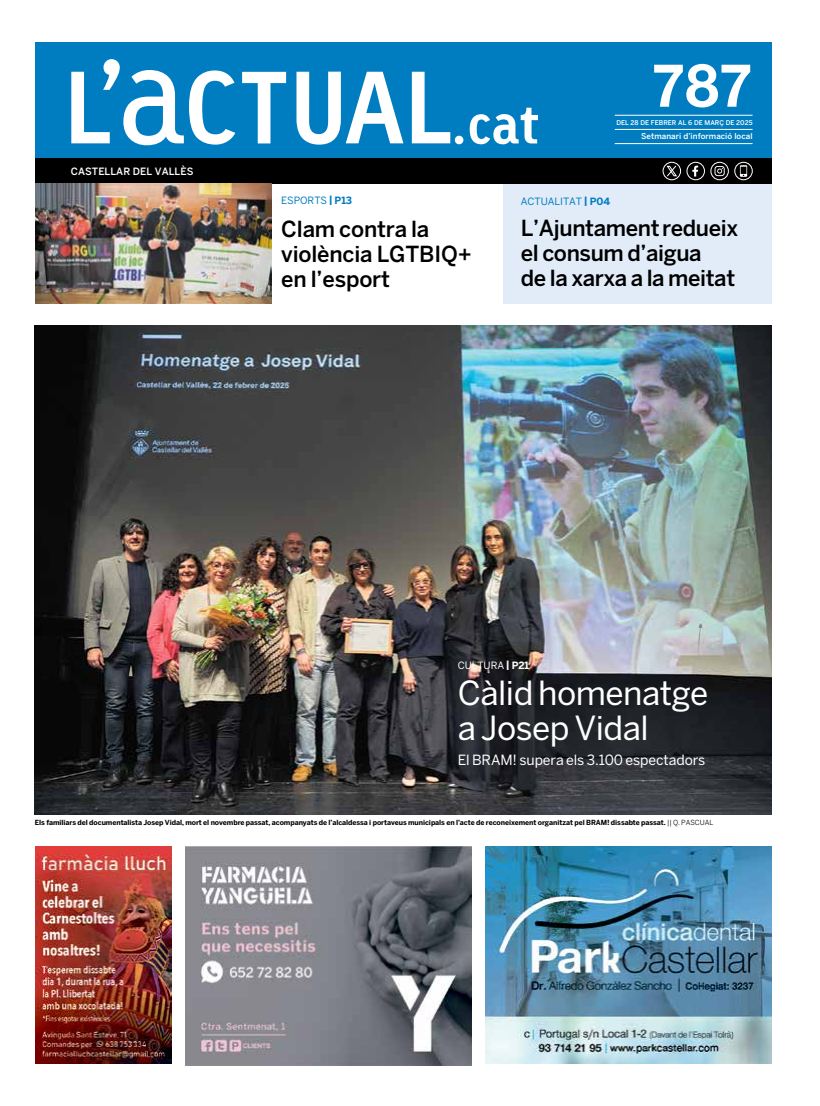
<style>
.page{position:relative;width:820px;height:1106px;background:#fff}
.page>*{position:absolute;margin:0;border:0;box-sizing:border-box;transform-origin:0 0}
.t1{font:700 60px "Helvetica Neue";color:#fff}
.t2{font:33px/35px "Benton Sans";letter-spacing:-.015em;color:#fff}
.t3{font:500 22px/25px "Benton Sans";letter-spacing:-.015em;color:#000}
.t4{font:14px "Benton Sans";letter-spacing:-.005em;color:#fff}
.t5{font:10px "Benton Sans";letter-spacing:-.005em;color:#007dc1}
.t6{font:500 10px "Benton Sans";letter-spacing:.005em;color:#fff}
.t7{font:10px "Benton Sans";letter-spacing:-.005em;color:#fff}
.t8{font:500 8px "Benton Sans";letter-spacing:.005em;color:#fff}
.t9{font:700 7px "Benton Sans";letter-spacing:-.01em;color:#000}
.t10{font:500 6.5px "Benton Sans";letter-spacing:.005em;color:#fff}
.s1{font-weight:700}
.s2{font-weight:400}
</style>
<div class="page">
<div style="left:35px;top:43px;width:736px;height:115px;background:#007dc1"></div>
<div style="left:35px;top:158px;width:736px;height:26px;background:#000"></div>
<hr style="left:614px;top:115px;width:138px;height:1px;background:#fff">
<hr style="left:614px;top:129px;width:138px;height:1px;background:#fff">
<hr style="left:614px;top:143px;width:138px;height:1px;background:#fff">
<svg style="left:242px;top:72px;width:44px;height:71px"></svg>
<svg style="left:296px;top:72px;width:107px;height:73px"></svg>
<svg style="left:71px;top:59px;width:164px;height:86px"></svg>
<svg style="left:411px;top:72px;width:52px;height:72px"></svg>
<svg style="left:469px;top:108px;width:68px;height:36px"></svg>
<div style="left:734px;top:162px;width:18px;height:18px;border:1px solid #fff;border-radius:50%"></div>
<svg style="left:739px;top:165px;width:7px;height:12px"></svg>
<div style="left:710px;top:162px;width:18px;height:18px;border:1px solid #fff;border-radius:50%"></div>
<svg style="left:714px;top:166px;width:10px;height:10px"></svg>
<div style="left:686px;top:162px;width:18px;height:18px;border:1px solid #fff;border-radius:50%"></div>
<svg style="left:692px;top:166px;width:6px;height:10px"></svg>
<div style="left:662px;top:162px;width:18px;height:18px;border:1px solid #fff;border-radius:50%"></div>
<svg style="left:666px;top:165px;width:11px;height:12px"></svg>
<img style="left:35px;top:325px;width:736px;height:489px">
<img style="left:35px;top:184px;width:236px;height:119px">
<div style="left:503px;top:184px;width:268px;height:119px;background:#e1ecf8"></div>
<img style="left:185px;top:846px;width:286px;height:219px">
<img style="left:485px;top:846px;width:286px;height:217px">
<img style="left:35px;top:846px;width:136px;height:217px">
<h3 class="t6" style="left:71px;top:165px;width:124px">CASTELLAR DEL VALLÈS</h3>
<h3 class="t5" style="left:281px;top:194px;width:72px">ESPORTS <span class="s1">| P13</span></h3>
<h3 class="t3" style="left:281px;top:216px;width:192px">Clam contra la violència LGTBIQ+ en l’esport</h3>
<h1 class="t1" style="left:651px;top:38px;width:102px">787</h1>
<p class="t10" style="left:616px;top:118px;width:138px">DEL 28 DE FEBRER AL 6 DE MARÇ DE 2025</p>
<p class="t8" style="left:641px;top:132px;width:113px">Setmanari d’informació local</p>
<h3 class="t5" style="left:520px;top:196px;width:91px">ACTUALITAT <span class="s1">| P04</span></h3>
<h3 class="t3" style="left:520px;top:215px;width:219px">L’Ajuntament redueix el consum d’aigua<br>de la xarxa a la meitat</h3>
<h3 class="t7" style="left:457px;top:659px;width:73px">CULTURA <span class="s1">| P21</span></h3>
<h2 class="t2" style="left:457px;top:675px;width:252px">Càlid homenatge a Josep Vidal</h2>
<h3 class="t4" style="left:457px;top:751px;width:249px">El BRAM! supera els 3.100 espectadors</h3>
<p class="t9" style="left:35px;top:817px;width:679px">Els familiars del documentalista Josep Vidal, mort el novembre passat, acompanyats de l’alcaldessa i portaveus municipals en l’acte de reconeixement organitzat pel BRAM! dissabte passat. <span class="s2">|| Q. PASCUAL</span></p>
</div>
